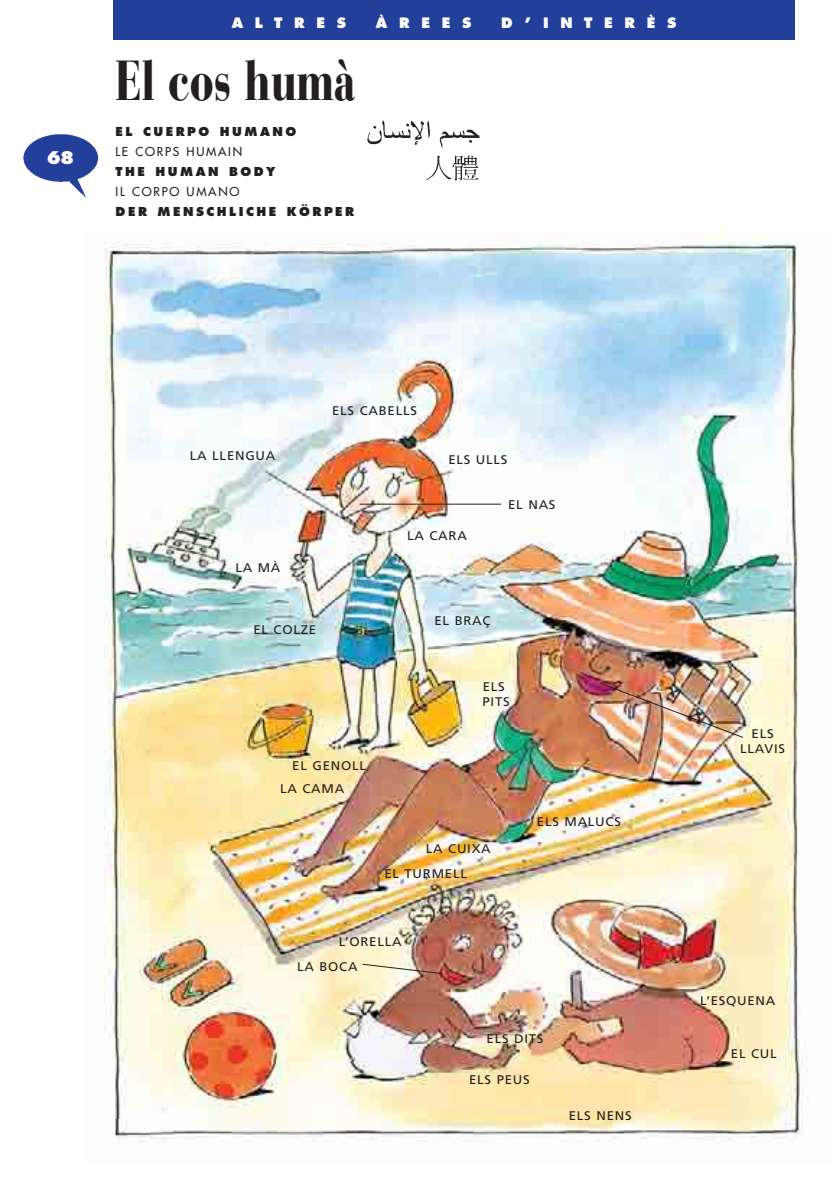
<style>
.page{position:relative;width:836px;height:1188px;background:#fff}
.page>*{position:absolute;margin:0;border:0;box-sizing:border-box;transform-origin:0 0}
.t1{font:900 56px "Bauer Bodoni";color:#231f20;scale:.7 1}
.t2{font:800 17px "Futura";color:#fff}
.t3{font:800 14px "Futura";letter-spacing:.83em;color:#fff}
.t4{font:12.6px/15px "Frutiger";letter-spacing:.055em;color:#231f20;scale:1.05 1}
.t5{font:800 12px "Futura";letter-spacing:.21em;color:#231f20}
.t6{font:12px "Futura";letter-spacing:.145em;color:#231f20}
</style>
<div class="page">
<img style="left:23px;top:0;width:785px;height:1142px">
<h2 class="t2" style="left:47px;top:150px;width:29px">68</h2>
<p class="t3" style="left:231px;top:17px;width:116px">ALTRES</p>
<p class="t3" style="left:376px;top:17px;width:97px">ÀREES</p>
<p class="t3" style="left:501px;top:17px;width:177px">D’INTERÈS</p>
<h1 class="t1" style="left:116px;top:59px;width:344px">El cos humà</h1>
<p class="t5" style="left:116px;top:127px;width:182px">EL CUERPO HUMANO</p>
<p class="t6" style="left:116px;top:146px;width:128px">LE CORPS HUMAIN</p>
<p class="t5" style="left:116px;top:167px;width:161px">THE HUMAN BODY</p>
<p class="t6" style="left:116px;top:186px;width:125px">IL CORPO UMANO</p>
<p class="t5" style="left:116px;top:207px;width:240px">DER MENSCHLICHE KÖRPER</p>
<p class="t4" style="left:332px;top:404px;width:82px">ELS CABELLS</p>
<p class="t4" style="left:190px;top:449px;width:83px">LA LLENGUA</p>
<p class="t4" style="left:448px;top:453px;width:58px">ELS ULLS</p>
<p class="t4" style="left:235px;top:561px;width:44px">LA MÀ</p>
<p class="t4" style="left:253px;top:623px;width:61px">EL COLZE</p>
<p class="t4" style="left:407px;top:529px;width:58px">LA CARA</p>
<p class="t4" style="left:508px;top:498px;width:47px">EL NAS</p>
<p class="t4" style="left:434px;top:614px;width:55px">EL BRAÇ</p>
<p class="t4" style="left:482px;top:680px;width:27px">ELS<br>PITS</p>
<p class="t4" style="left:280px;top:755px;width:83px;line-height:23px;text-indent:12px">EL GENOLL<br>LA CAMA</p>
<p class="t4" style="left:425px;top:842px;width:63px">LA CUIXA</p>
<p class="t4" style="left:384px;top:867px;width:80px">EL TURMELL</p>
<p class="t4" style="left:536px;top:815px;width:81px">ELS MALUCS</p>
<p class="t4" style="left:339px;top:936px;width:61px">L’ORELLA</p>
<p class="t4" style="left:297px;top:960px;width:59px">LA BOCA</p>
<p class="t4" style="left:486px;top:1032px;width:56px">ELS DITS</p>
<p class="t4" style="left:469px;top:1073px;width:59px">ELS PEUS</p>
<p class="t4" style="left:568px;top:1109px;width:61px">ELS NENS</p>
<p class="t4" style="left:739px;top:727px;width:44px;text-align:center">ELS<br>LLAVIS</p>
<p class="t4" style="left:699px;top:994px;width:73px">L’ESQUENA</p>
<p class="t4" style="left:730px;top:1047px;width:45px">EL CUL</p>
</div>
